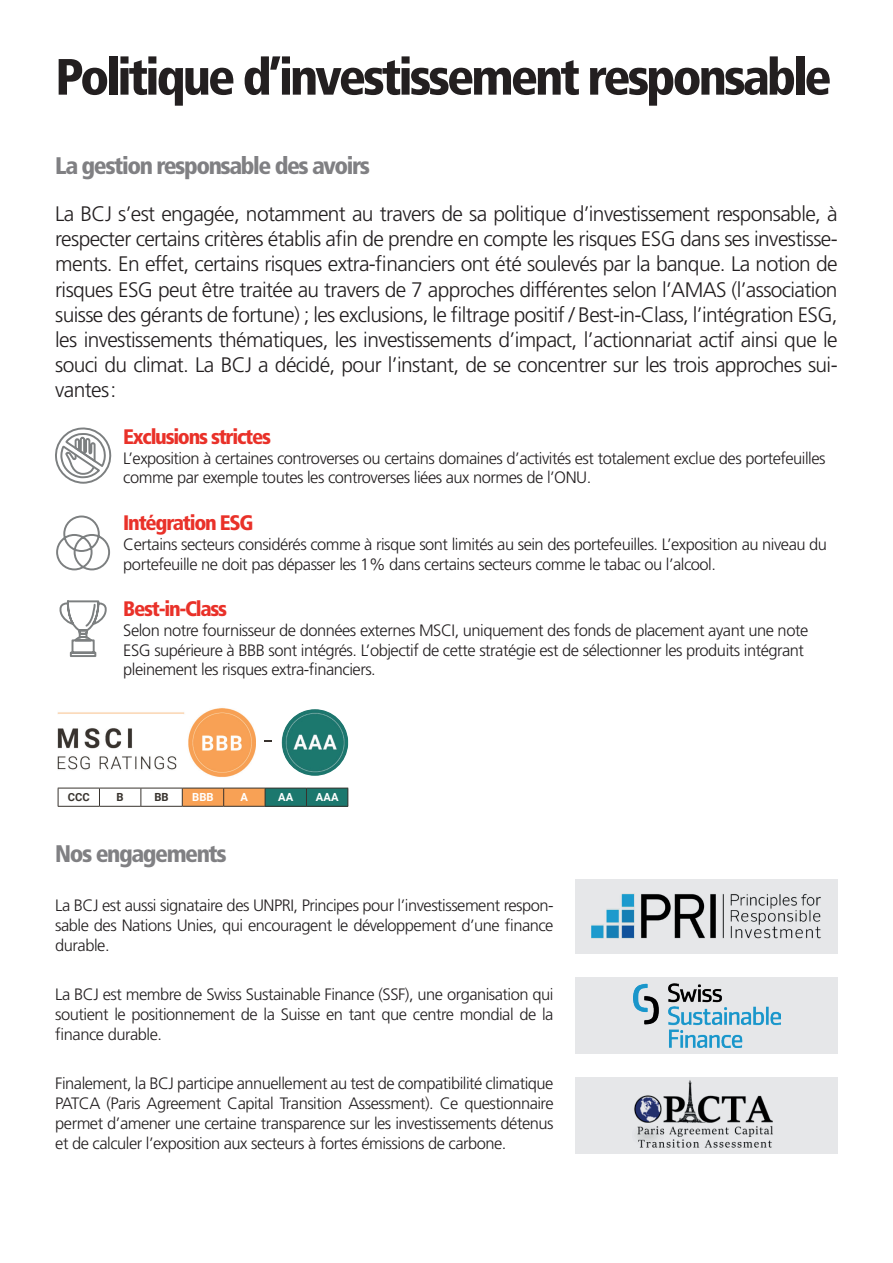
<style>
.page{position:relative;width:893px;height:1263px;background:#fff}
.page>*{position:absolute;margin:0;border:0;box-sizing:border-box;transform-origin:0 0}
.t1{font:900 condensed 51px "Frutiger LT Std";letter-spacing:-.06em;color:#231f20}
.t2{font:900 condensed 24px "Frutiger LT Std";letter-spacing:-.06em;color:#808083}
.t3{font:300 21px/25.2px "Frutiger LT Std";letter-spacing:-.03em;color:#231f20;text-align:justify}
.t4{font:900 condensed 21px "Frutiger LT Std";letter-spacing:-.06em;color:#e93129}
.t5{font:300 16.5px/19.8px "Frutiger LT Std";letter-spacing:-.03em;color:#231f20}
.t6{font:700 11.1px "Roboto";color:#fff}
.t7{font:700 11.1px "Roboto";color:#38332e}
</style>
<div class="page">
<img style="left:57px;top:708px;width:198px;height:69px">
<div style="left:265px;top:788px;width:41px;height:18px;background:#1c786e"></div>
<div style="left:306px;top:788px;width:42px;height:18px;background:#1c786e"></div>
<hr style="left:58px;top:788px;width:41px;height:1px;background:#38332e">
<svg style="left:58px;top:788px;width:1px;height:18px"></svg>
<hr style="left:99px;top:788px;width:42px;height:1px;background:#38332e">
<svg style="left:99px;top:788px;width:1px;height:18px"></svg>
<hr style="left:141px;top:788px;width:41px;height:1px;background:#38332e">
<svg style="left:141px;top:788px;width:1px;height:18px"></svg>
<hr style="left:265px;top:788px;width:41px;height:1px;background:#38332e">
<svg style="left:182px;top:788px;width:84px;height:18px;background:#e89852"></svg>
<hr style="left:306px;top:788px;width:42px;height:1px;background:#38332e">
<svg style="left:306px;top:788px;width:1px;height:18px"></svg>
<svg style="left:348px;top:788px;width:1px;height:18px"></svg>
<hr style="left:58px;top:806px;width:41px;height:1px;background:#38332e">
<hr style="left:99px;top:806px;width:42px;height:1px;background:#38332e">
<hr style="left:141px;top:806px;width:41px;height:1px;background:#38332e">
<hr style="left:182px;top:806px;width:42px;height:1px;background:#38332e">
<hr style="left:224px;top:806px;width:41px;height:1px;background:#38332e">
<hr style="left:265px;top:806px;width:41px;height:1px;background:#38332e">
<hr style="left:306px;top:806px;width:42px;height:1px;background:#38332e">
<svg style="left:264px;top:740px;width:8px;height:2px"></svg>
<svg style="left:55px;top:427px;width:57px;height:57px"></svg>
<svg style="left:59px;top:601px;width:48px;height:56px"></svg>
<svg style="left:56px;top:515px;width:54px;height:56px"></svg>
<img style="left:282px;top:709px;width:66px;height:67px;border-radius:33px">
<div style="left:575px;top:879px;width:263px;height:75px;background:#e6e7e9"></div>
<img style="left:591px;top:893px;width:230px;height:45px">
<div style="left:575px;top:977px;width:263px;height:77px;background:#e6e7e9"></div>
<div style="left:575px;top:1077px;width:263px;height:77px;background:#e6e7e9"></div>
<img style="left:634px;top:1080px;width:139px;height:68px">
<img style="left:634px;top:983px;width:146px;height:65px">
<h1 class="t1" style="left:55px;top:46px;width:778px">Politique d’investissement responsable</h1>
<h2 class="t2" style="left:55px;top:152px;width:316px">La gestion responsable des avoirs</h2>
<p class="t3" style="left:55px;top:201px;width:784px">La BCJ s’est engagée, notamment au travers de sa politique d’investissement responsable, à respecter certains critères établis afin de prendre en compte les risques ESG dans ses investisse&shy;ments. En effet, certains risques extra-financiers ont été soulevés par la banque. La notion de risques ESG peut être traitée au travers de 7 approches différentes selon l’AMAS (l’association suisse des gérants de fortune) ; les exclusions, le filtrage positif / Best-in-Class, l’intégration ESG, les investissements thématiques, les investissements d’impact, l’actionnariat actif ainsi que le souci du climat. La BCJ a décidé, pour l’instant, de se concentrer sur les trois approches sui&shy;vantes:</p>
<p class="t4" style="left:123px;top:424px;width:149px">Exclusions strictes</p>
<p class="t5" style="left:123px;top:448px;width:704px">L’exposition à certaines controverses ou certains domaines d’activités est totalement exclue des portefeuilles comme par exemple toutes les controverses liées aux normes de l’ONU.</p>
<p class="t4" style="left:123px;top:510px;width:132px">Intégration ESG</p>
<p class="t5" style="left:123px;top:534px;width:705px">Certains secteurs considérés comme à risque sont limités au sein des portefeuilles. L’exposition au niveau du portefeuille ne doit pas dépasser les 1% dans certains secteurs comme le tabac ou l’alcool.</p>
<p class="t4" style="left:123px;top:596px;width:105px">Best-in-Class</p>
<p class="t5" style="left:123px;top:620px;width:686px">Selon notre fournisseur de données externes MSCI, uniquement des fonds de placement ayant une note<br>ESG supérieure à BBB sont intégrés. L’objectif de cette stratégie est de sélectionner les produits intégrant pleinement les risques extra-financiers.</p>
<p class="t7" style="left:68px;top:790px;width:24px">C C C</p>
<p class="t7" style="left:117px;top:790px;width:9px">B</p>
<p class="t7" style="left:154px;top:790px;width:16px">B B</p>
<p class="t6" style="left:192px;top:790px;width:23px">B B B</p>
<p class="t6" style="left:241px;top:790px;width:9px">A</p>
<p class="t6" style="left:278px;top:790px;width:17px">A A</p>
<p class="t6" style="left:316px;top:790px;width:24px">A A A</p>
<h2 class="t2" style="left:55px;top:839px;width:173px">Nos engagements</h2>
<p class="t5" style="left:55px;top:896px;width:500px;text-align:justify">La BCJ est aussi signataire des UNPRI, Principes pour l’investissement respon&shy;sable des Nations Unies, qui encouragent le développement d’une finance durable.</p>
<p class="t5" style="left:55px;top:985px;width:500px;text-align:justify">La BCJ est membre de Swiss Sustainable Finance (SSF), une organisation qui soutient le positionnement de la Suisse en tant que centre mondial de la finance durable.</p>
<p class="t5" style="left:55px;top:1074px;width:500px;text-align:justify">Finalement, la BCJ participe annuellement au test de compatibilité climatique PATCA (Paris Agreement Capital Transition Assessment). Ce questionnaire permet d’amener une certaine transparence sur les investissements détenus et de calculer l’exposition aux secteurs à fortes émissions de carbone.</p>
</div>
